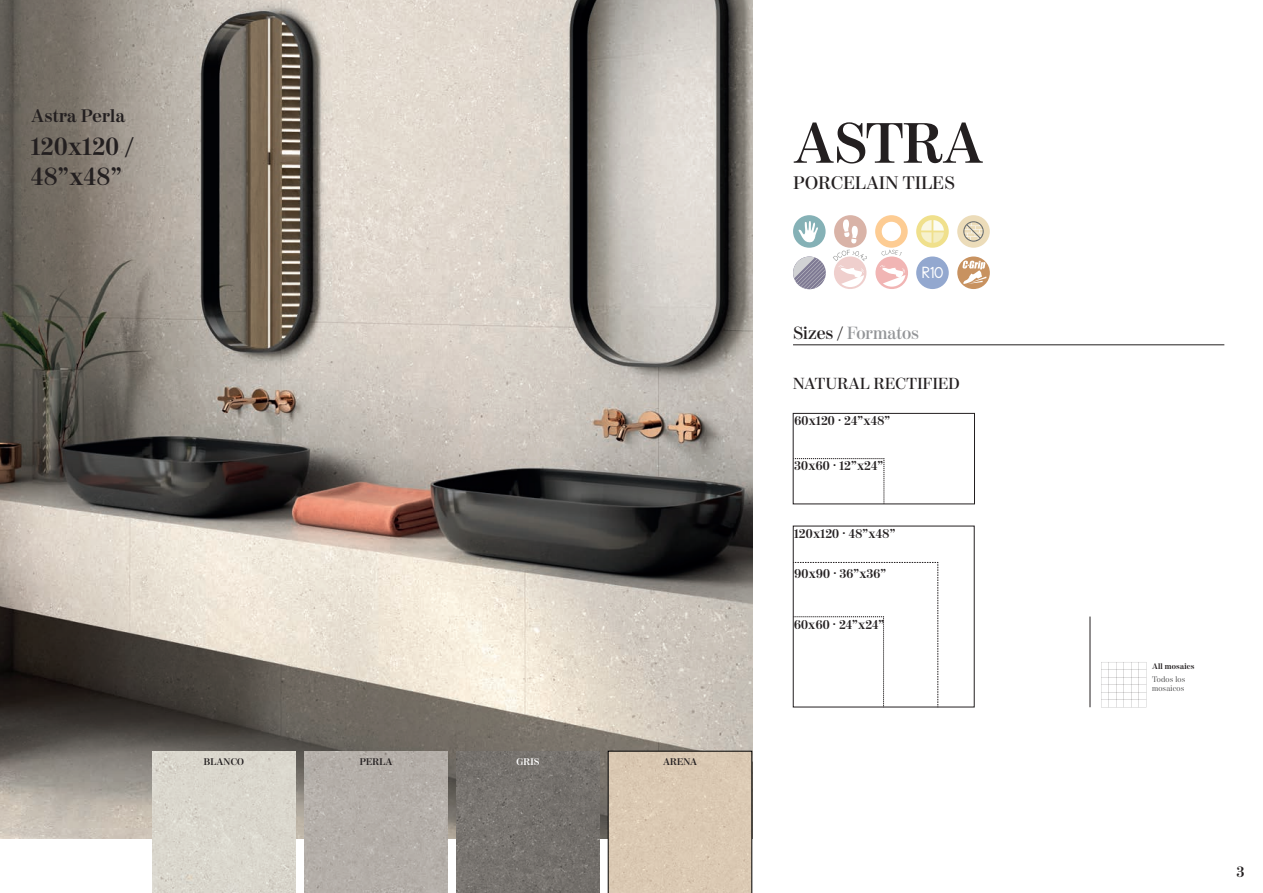
<style>
.page{position:relative;width:1263px;height:893px;background:#fff}
.page>*{position:absolute;margin:0;border:0;box-sizing:border-box;transform-origin:0 0}
.TITULO_COLECCION{font:700 56.55px "Moderno FB";letter-spacing:-.005em;color:#231f20}
.Tamaño_foto{font:700 24.9px/29.8px "Moderno FB";letter-spacing:.02em;color:#231f20}
.Material_Coleccion{font:600 18px "Moderno FB";letter-spacing:.02em;color:#231f20}
.Texto_foto{font:700 18px "Moderno FB";letter-spacing:.02em;color:#231f20}
.Formato-grafica{font:600 17.55px "Moderno FB";color:#939598}
.t1{font:16.35px "Cicle Gordita";color:#fff}
.Material_Colección_2{font:600 15.9px "Moderno FB";letter-spacing:.02em;color:#231f20}
.t2{font:700 15px "Moderno FB";color:#231f20}
.Tamaño_piezas{font:700 12.75px "Moderno FB";letter-spacing:.02em;color:#231f20}
.Nombres_colores{font:700 9.6px "Moderno FB";letter-spacing:.02em;color:#231f20}
.Nombres_colores-2{font:700 9.6px "Moderno FB";color:#fff}
.Tamaño_piezas-2{font:700 7.95px/12.8px "Moderno FB";letter-spacing:.02em;color:#231f20}
.Tamaño_piezas-3{font:300 7.95px "Moderno FB";letter-spacing:.02em;color:#3e3e3f}
.s1{color:#231f20}
.s2{font-weight:300;color:#3e3e3f}
</style>
<div class="page">
<img style="left:0;top:0;width:752px;height:839px">
<div style="left:152px;top:751px;width:144px;height:142px;background:#dad7cd"></div>
<div style="left:304px;top:751px;width:144px;height:142px;background:#b4aea9"></div>
<img style="left:456px;top:751px;width:144px;height:142px">
<div style="left:608px;top:751px;width:144px;height:142px;background:#dbc9b3"></div>
<svg style="left:1101px;top:662px;width:45px;height:45px"></svg>
<hr style="left:1090px;top:616px;width:1px;height:91px;background:#231f20">
<div style="left:793px;top:413px;width:182px;height:91px;border:1px solid #231f20"></div>
<svg style="left:792px;top:562px;width:146px;height:146px"></svg>
<svg style="left:793px;top:458px;width:92px;height:46px"></svg>
<div style="left:916px;top:215px;width:33px;height:33px;background:#f0e08c;border-radius:50%"></div>
<svg style="left:921px;top:220px;width:23px;height:23px"></svg>
<div style="left:875px;top:215px;width:33px;height:33px;background:#fdcc93;border-radius:50%"></div>
<div style="left:882px;top:222px;width:19px;height:19px;background:#fff;border-radius:50%"></div>
<div style="left:834px;top:215px;width:33px;height:33px;background:#d9b3a7;border-radius:50%"></div>
<svg style="left:843px;top:219px;width:15px;height:25px"></svg>
<div style="left:957px;top:215px;width:33px;height:33px;background:#ecdcb9;border-radius:50%"></div>
<svg style="left:963px;top:221px;width:21px;height:21px"></svg>
<div style="left:793px;top:215px;width:33px;height:33px;background:#85b1b6;border-radius:50%"></div>
<svg style="left:798px;top:221px;width:20px;height:22px"></svg>
<div style="left:834px;top:256px;width:32px;height:33px;background:#efcfcd;border-radius:50%"></div>
<svg style="left:833px;top:250px;width:34px;height:37px"></svg>
<div style="left:875px;top:256px;width:33px;height:33px;background:#f1b5b4;border-radius:50%"></div>
<svg style="left:880px;top:265px;width:25px;height:22px"></svg>
<svg style="left:881px;top:250px;width:21px;height:6px"></svg>
<svg style="left:957px;top:256px;width:33px;height:33px"></svg>
<svg style="left:962px;top:261px;width:24px;height:23px"></svg>
<svg style="left:793px;top:256px;width:33px;height:33px"></svg>
<div style="left:916px;top:256px;width:33px;height:33px;background:#93a8cf;border-radius:50%"></div>
<hr style="left:793px;top:344px;width:431px;height:1px;background:#231f20">
<p class="Texto_foto" style="left:31px;top:105px;width:96px">Astra Perla</p>
<p class="Tamaño_foto" style="left:31px;top:132px;width:104px">120x120 /<br>48”x48”</p>
<p class="Nombres_colores" style="left:204px;top:756px;width:42px">BLANCO</p>
<p class="Nombres_colores" style="left:360px;top:756px;width:34px">PERLA</p>
<p class="Nombres_colores-2" style="left:516px;top:756px;width:25px">GRIS</p>
<p class="Nombres_colores" style="left:663px;top:756px;width:35px">ARENA</p>
<p class="TITULO_COLECCION" style="left:793px;top:112px;width:191px">ASTRA</p>
<p class="Material_Coleccion" style="left:793px;top:173px;width:163px">PORCELAIN TILES</p>
<p class="t1" style="left:922px;top:264px;width:23px">R10</p>
<p class="Formato-grafica" style="left:793px;top:323px;width:128px"><span class="s1">Sizes /</span> Formatos</p>
<p class="Material_Colección_2" style="left:793px;top:374px;width:168px">NATURAL RECTIFIED</p>
<p class="Tamaño_piezas" style="left:794px;top:414px;width:97px">60x120 · 24”x48”</p>
<p class="Tamaño_piezas" style="left:794px;top:459px;width:90px">30x60 · 12”x24”</p>
<p class="Tamaño_piezas" style="left:794px;top:527px;width:103px">120x120 · 48”x48”</p>
<p class="Tamaño_piezas" style="left:794px;top:566px;width:93px">90x90 · 36”x36”</p>
<p class="Tamaño_piezas" style="left:794px;top:617px;width:92px">60x60 · 24”x24”</p>
<p class="Tamaño_piezas-2" style="left:1152px;top:660px;width:44px">All mosaics<br><span class="s2">Todos los</span></p>
<p class="Tamaño_piezas-3" style="left:1152px;top:684px;width:34px">mosaicos</p>
<p class="t2" style="left:1237px;top:863px;width:9px">3</p>
</div>
